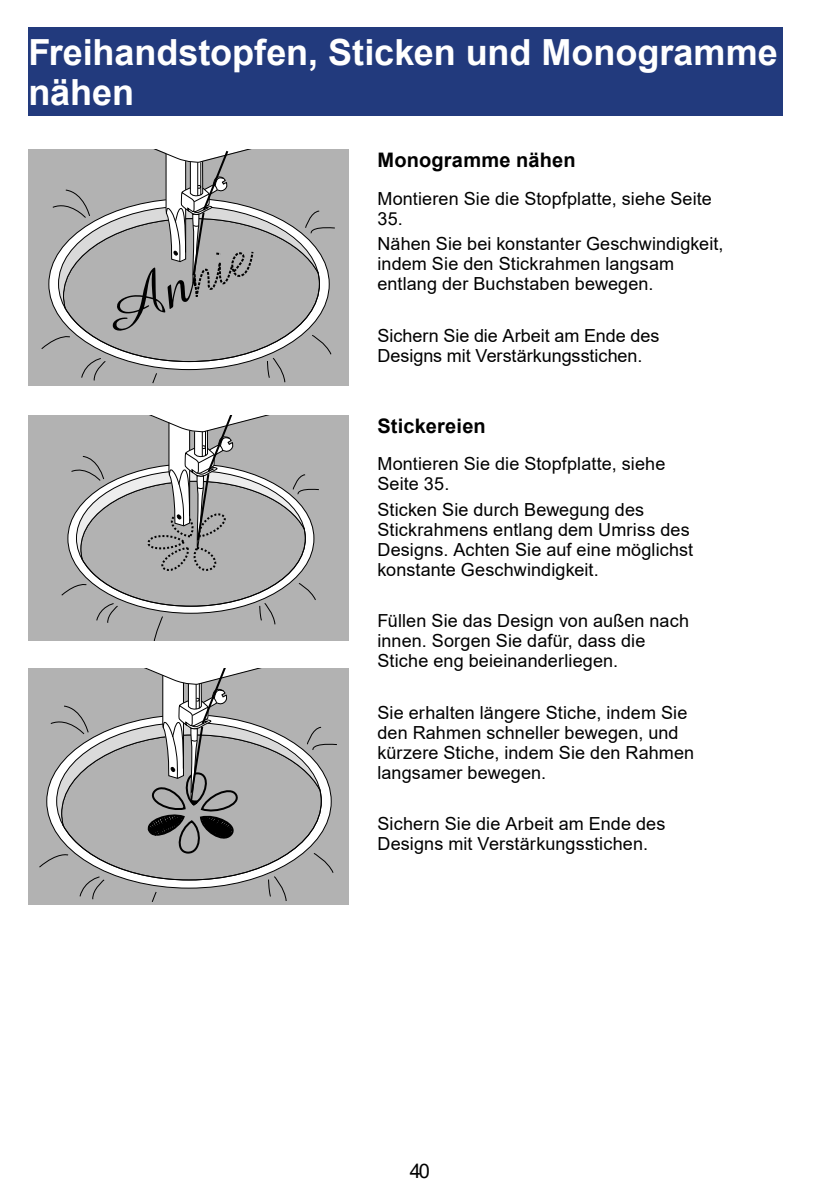
<style>
.page{position:relative;width:840px;height:1191px;background:#fff}
.page>*{position:absolute;margin:0;border:0;box-sizing:border-box;transform-origin:0 0}
.t1{font:700 36px/40px "Arial";color:#fff}
.t2{font:700 20px "Arial";letter-spacing:.01em;color:#000}
.t3{font:20px "Arial";color:#000}
.t4{font:18px/20px "Arial";letter-spacing:.005em;color:#000}
</style>
<div class="page">
<div style="left:28px;top:28px;width:754px;height:88px;background:#223a7d"></div>
<div style="left:28px;top:416px;width:321px;height:225px;background:#b2b2b2"></div>
<svg style="left:61px;top:416px;width:258px;height:225px"></svg>
<div style="left:28px;top:668px;width:321px;height:237px;background:#b2b2b2"></div>
<svg style="left:39px;top:668px;width:298px;height:234px"></svg>
<div style="left:28px;top:150px;width:321px;height:236px;background:#b2b2b2"></div>
<svg style="left:41px;top:150px;width:294px;height:234px"></svg>
<h1 class="t1" style="left:28px;top:33px;width:750px">Freihandstopfen, Sticken und Monogramme nähen</h1>
<p class="t2" style="left:377px;top:146px;width:200px">Monogramme nähen</p>
<p class="t4" style="left:377px;top:188px;width:336px">Montieren Sie die Stopfplatte, siehe Seite<br>35.</p>
<p class="t4" style="left:377px;top:234px;width:347px">Nähen Sie bei konstanter Geschwindigkeit, indem Sie den Stickrahmen langsam entlang der Buchstaben bewegen.</p>
<p class="t4" style="left:377px;top:325px;width:283px">Sichern Sie die Arbeit am Ende des<br>Designs mit Verstärkungsstichen.</p>
<p class="t2" style="left:377px;top:412px;width:110px">Stickereien</p>
<p class="t4" style="left:377px;top:454px;width:289px">Montieren Sie die Stopfplatte, siehe<br>Seite 35.</p>
<p class="t4" style="left:377px;top:499px;width:317px">Sticken Sie durch Bewegung des Stickrahmens entlang dem Umriss des Designs. Achten Sie auf eine möglichst konstante Geschwindigkeit.</p>
<p class="t4" style="left:377px;top:611px;width:313px">Füllen Sie das Design von außen nach innen. Sorgen Sie dafür, dass die<br>Stiche eng beieinanderliegen.</p>
<p class="t4" style="left:377px;top:702px;width:318px">Sie erhalten längere Stiche, indem Sie den Rahmen schneller bewegen, und kürzere Stiche, indem Sie den Rahmen langsamer bewegen.</p>
<p class="t4" style="left:377px;top:813px;width:289px">Sichern Sie die Arbeit am Ende des<br>Designs mit Verstärkungsstichen.</p>
<p class="t3" style="left:410px;top:1157px;width:21px">40</p>
</div>
